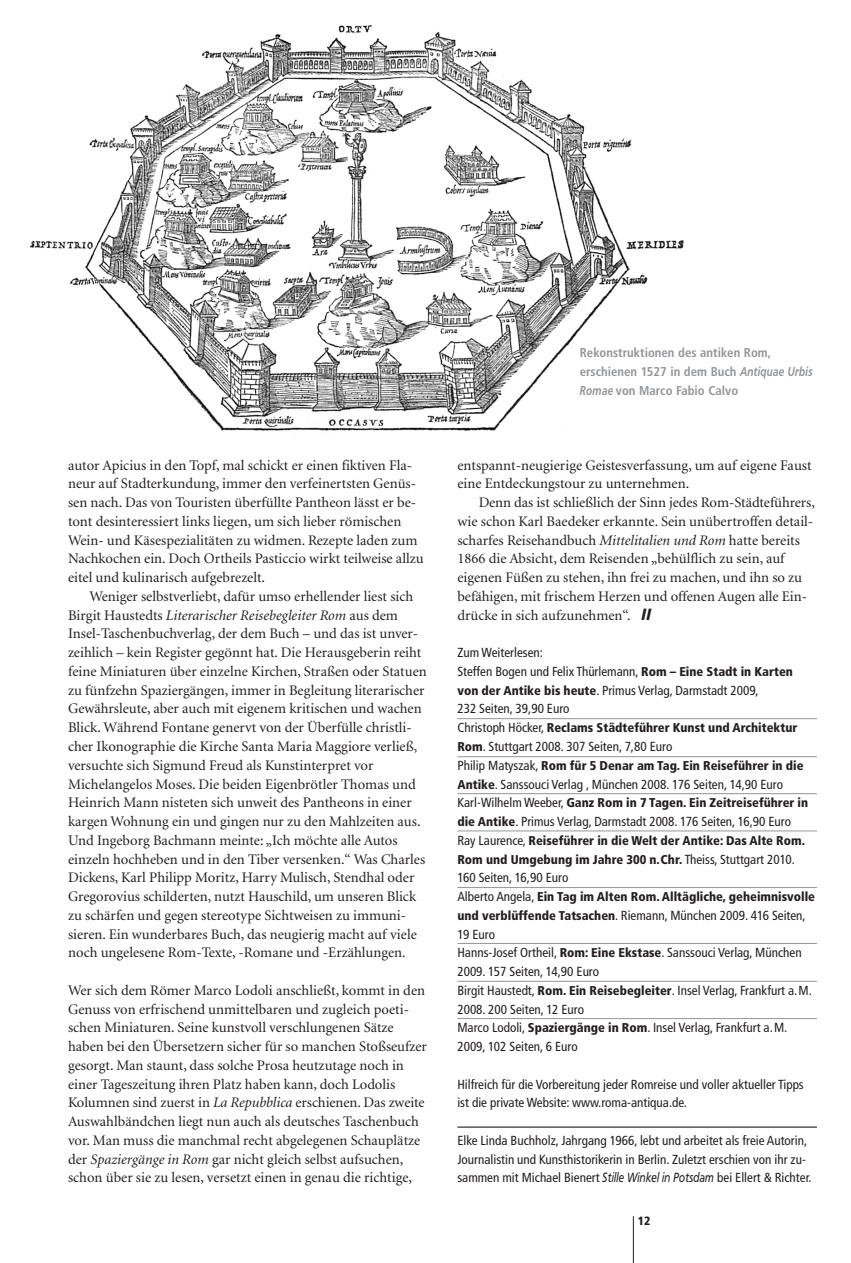
<style>
.page{position:relative;width:851px;height:1263px;background:#fff}
.page>*{position:absolute;margin:0;border:0;box-sizing:border-box;transform-origin:0 0}
.t1{font:italic 900 15px "Frutiger BQ";color:#231f20}
.t2{font:14.7px/18.8px "Minion";color:#231f20}
.t3{font:condensed 13.2px/18.8px "Frutiger";color:#231f20}
.t4{font:900 condensed 12.75px/18.8px "Frutiger";color:#231f20}
.t5{font:700 condensed 12.75px/18.8px "Frutiger";color:#939598}
.t6{font:900 condensed 12px "Frutiger";color:#231f20}
.s1{font-style:italic}
.s2{font-family:"Frutiger BQ";font-style:italic;font-stretch:normal}
.s3{font-weight:900;font-size:12.75px}
.s4{font-weight:400;font-size:13.2px}
</style>
<div class="page">
<hr style="left:633px;top:1216px;width:1px;height:47px;background:#231f20">
<hr style="left:457px;top:1126px;width:359px;height:2px;background:#231f20">
<img style="left:30px;top:25px;width:654px;height:406px">
<hr style="left:457px;top:718px;width:359px;height:1px;background:#939598">
<hr style="left:457px;top:756px;width:359px;height:1px;background:#939598">
<hr style="left:457px;top:793px;width:359px;height:1px;background:#939598">
<hr style="left:457px;top:831px;width:359px;height:1px;background:#939598">
<hr style="left:457px;top:887px;width:359px;height:1px;background:#939598">
<hr style="left:457px;top:943px;width:359px;height:1px;background:#939598">
<hr style="left:457px;top:981px;width:359px;height:1px;background:#939598">
<hr style="left:457px;top:1018px;width:359px;height:1px;background:#939598">
<p class="t2" style="left:68px;top:457px;width:357px">autor Apicius in den Topf, mal schickt er einen fiktiven Fla&shy;neur auf Stadterkundung, immer den verfeinertsten Genüs&shy;sen nach. Das von Touristen überfüllte Pantheon lässt er be&shy;tont desinteressiert links liegen, um sich lieber römischen Wein- und Käsespezialitäten zu widmen. Rezepte laden zum Nachkochen ein. Doch Ortheils Pasticcio wirkt teilweise allzu eitel und kulinarisch aufgebrezelt.</p>
<p class="t2" style="left:68px;top:588px;width:360px;text-indent:21px">Weniger selbstverliebt, dafür umso erhellender liest sich Birgit Haustedts <span class="s1">Literarischer Reisebegleiter Rom</span> aus dem Insel-Taschenbuchverlag, der dem Buch – und das ist unver&shy;zeihlich – kein Register gegönnt hat. Die Herausgeberin reiht feine Miniaturen über einzelne Kirchen, Straßen oder Statuen zu fünfzehn Spaziergängen, immer in Begleitung literarischer Gewährsleute, aber auch mit eigenem kritischen und wachen Blick. Während Fontane genervt von der Überfülle christli&shy;cher Ikonographie die Kirche Santa Maria Maggiore verließ, versuchte sich Sigmund Freud als Kunstinterpret vor Michelangelos Moses. Die beiden Eigenbrötler Thomas und Heinrich Mann nisteten sich unweit des Pantheons in einer kargen Wohnung ein und gingen nur zu den Mahlzeiten aus.<br>Und Ingeborg Bachmann meinte: „Ich möchte alle Autos einzeln hochheben und in den Tiber versenken.“ Was Charles Dickens, Karl Philipp Moritz, Harry Mulisch, Stendhal oder Gregorovius schilderten, nutzt Hauschild, um unseren Blick zu schärfen und gegen stereotype Sichtweisen zu immuni&shy;sieren. Ein wunderbares Buch, das neugierig macht auf viele noch ungelesene Rom-Texte, -Romane und -Erzählungen.</p>
<p class="t2" style="left:68px;top:982px;width:360px">Wer sich dem Römer Marco Lodoli anschließt, kommt in den Genuss von erfrischend unmittelbaren und zugleich poeti&shy;schen Miniaturen. Seine kunstvoll verschlungenen Sätze haben bei den Übersetzern sicher für so manchen Stoßseufzer gesorgt. Man staunt, dass solche Prosa heutzutage noch in einer Tageszeitung ihren Platz haben kann, doch Lodolis Kolumnen sind zuerst in <span class="s1">La Repubblica</span> erschienen. Das zweite Auswahlbändchen liegt nun auch als deutsches Taschenbuch vor. Man muss die manchmal recht abgelegenen Schauplätze der <span class="s1">Spaziergänge in Rom</span> gar nicht gleich selbst aufsuchen, schon über sie zu lesen, versetzt einen in genau die richtige,</p>
<p class="t5" style="left:579px;top:344px;width:234px">Rekonstruktionen des antiken Rom, erschienen 1527 in dem Buch <span class="s2">Antiquae Urbis<br>Romae</span> von Marco Fabio Calvo</p>
<p class="t2" style="left:457px;top:457px;width:355px">entspannt-neugierige Geistesverfassung, um auf eigene Faust eine Entdeckungstour zu unternehmen.</p>
<p class="t2" style="left:457px;top:494px;width:359px;text-indent:21px">Denn das ist schließlich der Sinn jedes Rom-Städteführers, wie schon Karl Baedeker erkannte. Sein unübertroffen detail&shy;scharfes Reisehandbuch <span class="s1">Mittelitalien und Rom</span> hatte bereits 1866 die Absicht, dem Reisenden „behülflich zu sein, auf eigenen Füßen zu stehen, ihn frei zu machen, und ihn so zu befähigen, mit frischem Herzen und offenen Augen alle Ein&shy;drücke in sich aufzunehmen“.</p>
<p class="t1" style="left:641px;top:606px;width:11px">ll</p>
<p class="t3" style="left:457px;top:644px;width:337px">Zum Weiterlesen:<br>Steffen Bogen und Felix Thürlemann, <span class="s3">Rom – Eine Stadt in Karten von der Antike bis heute</span>. Primus Verlag, Darmstadt 2009,<br>232 Seiten, 39,90 Euro</p>
<p class="t4" style="left:457px;top:719px;width:341px"><span class="s4">Christoph Höcker,</span> Reclams Städteführer Kunst und Architektur</p>
<p class="t3" style="left:457px;top:738px;width:216px"><span class="s3">Rom</span>. Stuttgart 2008. 307 Seiten, 7,80 Euro</p>
<p class="t4" style="left:457px;top:757px;width:347px"><span class="s4">Philip Matyszak,</span> Rom für 5 Denar am Tag. Ein Reiseführer in die</p>
<p class="t3" style="left:457px;top:776px;width:327px"><span class="s3">Antike</span>. Sanssouci Verlag , München 2008. 176 Seiten, 14,90 Euro</p>
<p class="t4" style="left:457px;top:794px;width:352px"><span class="s4">Karl-Wilhelm Weeber,</span> Ganz Rom in 7 Tagen. Ein Zeitreiseführer in</p>
<p class="t3" style="left:457px;top:813px;width:335px"><span class="s3">die Antike</span>. Primus Verlag, Darmstadt 2008. 176 Seiten, 16,90 Euro</p>
<p class="t4" style="left:457px;top:832px;width:349px"><span class="s4">Ray Laurence,</span> Reiseführer in die Welt der Antike: Das Alte Rom.<br>Rom und Umgebung im Jahre 300 n.Chr. <span class="s4">Theiss, Stuttgart 2010.</span></p>
<p class="t3" style="left:457px;top:869px;width:112px">160 Seiten, 16,90 Euro</p>
<p class="t4" style="left:457px;top:888px;width:359px"><span class="s4">Alberto Angela,</span> Ein Tag im Alten Rom. Alltägliche, geheimnisvolle</p>
<p class="t3" style="left:457px;top:907px;width:356px"><span class="s3">und verblüffende Tatsachen</span>. Riemann, München 2009. 416 Seiten, 19 Euro<br>Hanns-Josef Ortheil, <span class="s3">Rom: Eine Ekstase</span>. Sanssouci Verlag, München 2009. 157 Seiten, 14,90 Euro<br>Birgit Haustedt, <span class="s3">Rom. Ein Reisebegleiter</span>. Insel Verlag, Frankfurt a.M.<br>2008. 200 Seiten, 12 Euro<br>Marco Lodoli, <span class="s3">Spaziergänge in Rom</span>. Insel Verlag, Frankfurt a.M.<br>2009, 102 Seiten, 6 Euro</p>
<p class="t3" style="left:457px;top:1076px;width:348px">Hilfreich für die Vorbereitung jeder Romreise und voller aktueller Tipps ist die private Website: www.roma-antiqua.de.</p>
<p class="t3" style="left:457px;top:1132px;width:355px">Elke Linda Buchholz, Jahrgang 1966, lebt und arbeitet als freie Autorin,<br>Journalistin und Kunsthistorikerin in Berlin. Zuletzt erschien von ihr zu&shy;sammen mit Michael Bienert <span class="s2">Stille Winkel in Potsdam</span> bei Ellert &amp; Richter.</p>
<p class="t6" style="left:637px;top:1216px;width:14px">12</p>
</div>
